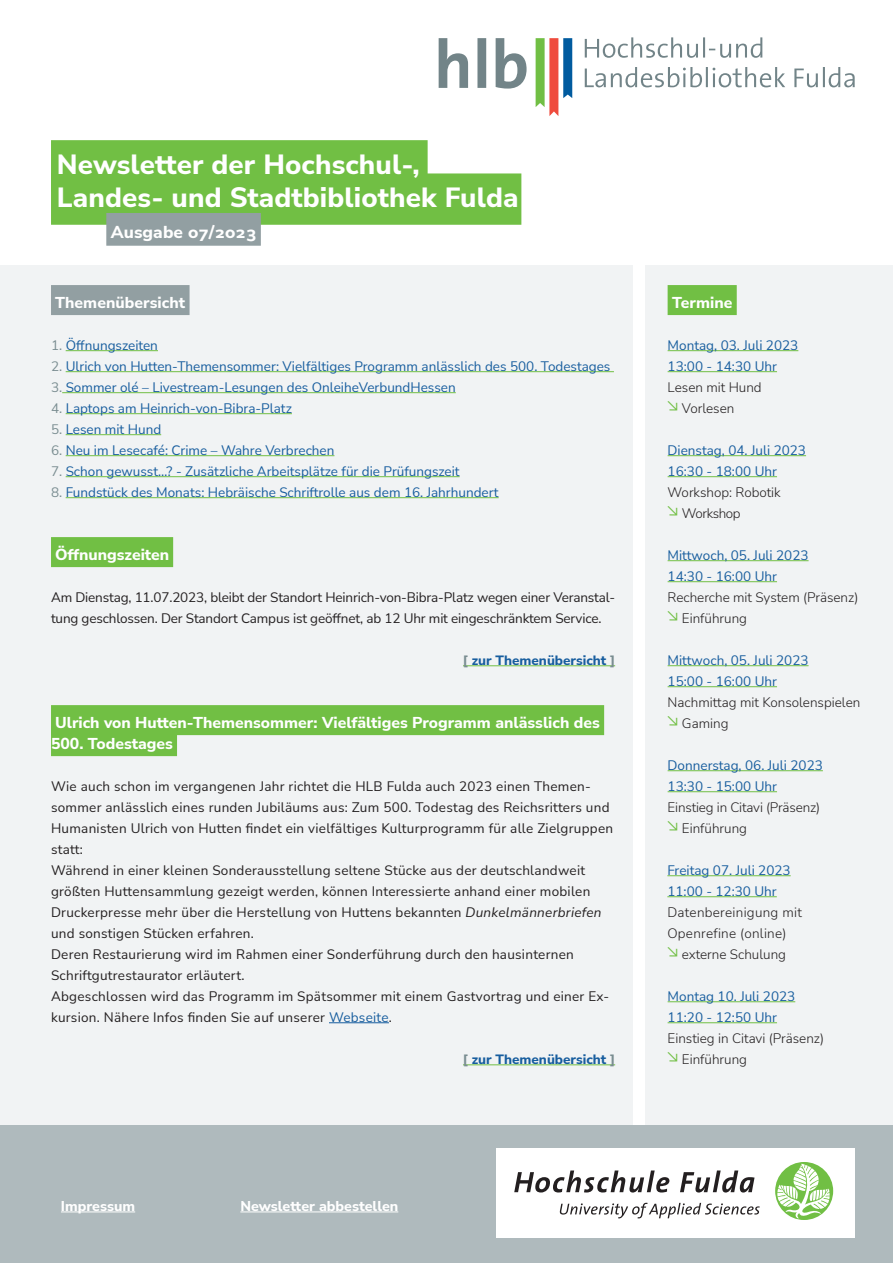
<style>
.page{position:relative;width:893px;height:1263px;background:#fff}
.page>*{position:absolute;margin:0;border:0;box-sizing:border-box;transform-origin:0 0}
.t1{font:800 27.75px/33.3px "Nunito Sans";letter-spacing:.005em;color:#fff}
.t2{font:800 17.25px "Nunito Sans";letter-spacing:.005em;color:#fff}
.t3{font:800 15.75px/21px "Nunito Sans";color:#fff}
.t4{font:800 14.25px "Nunito Sans";color:#fff}
.t5{font:13.5px/21px "Nunito Sans";letter-spacing:.02em;color:#231f20}
.t6{font:13.5px/21px "Nunito Sans";color:#175d9e}
.t7{font:300 13.5px/21px "Nunito Sans";color:#231f20}
.t8{font:13.5px/21px "Nunito Sans";letter-spacing:-.01em;color:#231f20}
.t9{font:300 13.5px/21px "Nunito Sans";letter-spacing:.02em;color:#231f20}
.t10{font:800 13.5px "Nunito Sans";color:#175d9e}
.s1{color:#7a8d91}
.s2{font-style:italic}
.s3{color:#175d9e}
</style>
<div class="page">
<div style="left:0;top:266px;width:632px;height:859px;background:#f1f3f4"></div>
<div style="left:645px;top:266px;width:248px;height:859px;background:#f1f3f4"></div>
<div style="left:0;top:1125px;width:893px;height:138px;background:#afbabd"></div>
<hr style="left:61px;top:1211px;width:74px;height:1px;background:#fff">
<hr style="left:240px;top:1211px;width:158px;height:1px;background:#fff">
<div style="left:496px;top:1148px;width:359px;height:90px;background:#fff"></div>
<div style="left:775px;top:1162px;width:58px;height:58px;background:#71bf44;border-radius:50%"></div>
<svg style="left:777px;top:1163px;width:53px;height:55px"></svg>
<svg style="left:514px;top:1170px;width:155px;height:22px"></svg>
<svg style="left:680px;top:1170px;width:74px;height:22px"></svg>
<svg style="left:559px;top:1203px;width:201px;height:15px"></svg>
<div style="left:51px;top:140px;width:377px;height:51px;background:#71bf44"></div>
<div style="left:51px;top:173px;width:470px;height:52px;background:#71bf44"></div>
<div style="left:106px;top:213px;width:155px;height:33px;background:#929fa2"></div>
<div style="left:51px;top:537px;width:122px;height:30px;background:#71bf44"></div>
<hr style="left:463px;top:665px;width:152px;height:1px;background:#71bf44">
<div style="left:51px;top:705px;width:553px;height:30px;background:#71bf44"></div>
<div style="left:51px;top:726px;width:126px;height:30px;background:#71bf44"></div>
<hr style="left:329px;top:1022px;width:60px;height:1px;background:#175d9e">
<hr style="left:463px;top:1064px;width:152px;height:1px;background:#71bf44">
<div style="left:668px;top:285px;width:69px;height:30px;background:#71bf44"></div>
<div style="left:51px;top:285px;width:139px;height:30px;background:#929fa2"></div>
<hr style="left:66px;top:350px;width:92px;height:1px;background:#71bf44">
<hr style="left:66px;top:371px;width:548px;height:1px;background:#71bf44">
<hr style="left:62px;top:392px;width:394px;height:1px;background:#71bf44">
<hr style="left:66px;top:413px;width:226px;height:1px;background:#71bf44">
<hr style="left:66px;top:434px;width:95px;height:1px;background:#71bf44">
<hr style="left:66px;top:455px;width:268px;height:1px;background:#71bf44">
<hr style="left:66px;top:476px;width:394px;height:1px;background:#71bf44">
<hr style="left:66px;top:497px;width:433px;height:1px;background:#71bf44">
<svg style="left:585px;top:67px;width:270px;height:20px"></svg>
<svg style="left:585px;top:37px;width:177px;height:21px"></svg>
<svg style="left:439px;top:38px;width:88px;height:51px"></svg>
<svg style="left:536px;top:38px;width:36px;height:78px"></svg>
<hr style="left:668px;top:560px;width:141px;height:1px;background:#71bf44">
<hr style="left:668px;top:581px;width:109px;height:1px;background:#71bf44">
<hr style="left:668px;top:350px;width:130px;height:1px;background:#71bf44">
<hr style="left:668px;top:371px;width:109px;height:1px;background:#71bf44">
<hr style="left:668px;top:455px;width:138px;height:1px;background:#71bf44">
<hr style="left:668px;top:476px;width:109px;height:1px;background:#71bf44">
<hr style="left:668px;top:665px;width:141px;height:1px;background:#71bf44">
<hr style="left:668px;top:686px;width:109px;height:1px;background:#71bf44">
<hr style="left:668px;top:770px;width:155px;height:1px;background:#71bf44">
<hr style="left:668px;top:791px;width:109px;height:1px;background:#71bf44">
<hr style="left:667px;top:875px;width:124px;height:1px;background:#71bf44">
<hr style="left:667px;top:896px;width:110px;height:1px;background:#71bf44">
<hr style="left:668px;top:1001px;width:127px;height:1px;background:#71bf44">
<hr style="left:668px;top:1022px;width:109px;height:1px;background:#71bf44">
<h1 class="t1" style="left:57px;top:147px;width:463px">Newsletter der Hochschul-,<br>Landes- und Stadtbibliothek Fulda</h1>
<p class="t2" style="left:111px;top:219px;width:147px">Ausgabe 07/2023</p>
<p class="t3" style="left:55px;top:291px;width:132px">Themenübersicht</p>
<p class="t3" style="left:672px;top:291px;width:62px">Termine</p>
<p class="t6" style="left:51px;top:334px;width:108px"><span class="s1">1.</span> Öffnungszeiten</p>
<p class="t6" style="left:51px;top:355px;width:561px"><span class="s1">2.</span> Ulrich von Hutten-Themensommer: Vielfältiges Programm anlässlich des 500. Todestages</p>
<p class="t6" style="left:51px;top:376px;width:406px"><span class="s1">3.</span> Sommer olé – Livestream-Lesungen des OnleiheVerbundHessen</p>
<p class="t6" style="left:51px;top:397px;width:242px"><span class="s1">4.</span> Laptops am Heinrich-von-Bibra-Platz</p>
<p class="t6" style="left:51px;top:418px;width:112px"><span class="s1">5.</span> Lesen mit Hund</p>
<p class="t6" style="left:51px;top:439px;width:285px"><span class="s1">6.</span> Neu im Lesecafé: Crime – Wahre Verbrechen</p>
<p class="t6" style="left:51px;top:460px;width:410px"><span class="s1">7.</span> Schon gewusst…? - Zusätzliche Arbeitsplätze für die Prüfungszeit</p>
<p class="t6" style="left:51px;top:481px;width:449px"><span class="s1">8.</span> Fundstück des Monats: Hebräische Schriftrolle aus dem 16. Jahrhundert</p>
<p class="t6" style="left:668px;top:334px;width:132px">Montag, 03. Juli 2023<br>13:00 - 14:30 Uhr</p>
<p class="t7" style="left:668px;top:376px;width:96px">Lesen mit Hund <sup>↘</sup> Vorlesen</p>
<p class="t6" style="left:668px;top:439px;width:140px">Dienstag, 04. Juli 2023<br>16:30 - 18:00 Uhr</p>
<p class="t7" style="left:668px;top:481px;width:115px">Workshop: Robotik <sup>↘</sup> Workshop</p>
<p class="t3" style="left:55px;top:543px;width:116px">Öffnungszeiten</p>
<p class="t8" style="left:51px;top:586px;width:566px">Am Dienstag, 11.07.2023, bleibt der Standort Heinrich-von-Bibra-Platz wegen einer Veranstal&shy;tung geschlossen. Der Standort Campus ist geöffnet, ab 12 Uhr mit eingeschränktem Service.</p>
<p class="t10" style="left:463px;top:650px;width:154px"><span class="s1">[</span> zur Themenübersicht <span class="s1">]</span></p>
<p class="t3" style="left:51px;top:711px;width:550px">Ulrich von Hutten-Themensommer: Vielfältiges Programm anlässlich des<br>500. Todestages</p>
<p class="t5" style="left:51px;top:775px;width:564px">Wie auch schon im vergangenen Jahr richtet die HLB Fulda auch 2023 einen Themen&shy;sommer anlässlich eines runden Jubiläums aus: Zum 500. Todestag des Reichsritters und Humanisten Ulrich von Hutten findet ein vielfältiges Kulturprogramm für alle Zielgruppen statt:<br>Während in einer kleinen Sonderausstellung seltene Stücke aus der deutschlandweit größten Huttensammlung gezeigt werden, können Interessierte anhand einer mobilen Druckerpresse mehr über die Herstellung von Huttens bekannten <span class="s2">Dunkelmännerbriefen </span>und sonstigen Stücken erfahren.<br>Deren Restaurierung wird im Rahmen einer Sonderführung durch den hausinternen Schriftgutrestaurator erläutert.<br>Abgeschlossen wird das Programm im Spätsommer mit einem Gastvortrag und einer Ex&shy;kursion. Nähere Infos finden Sie auf unserer <span class="s3">Webseite</span>.</p>
<p class="t10" style="left:463px;top:1049px;width:154px"><span class="s1">[</span> zur Themenübersicht <span class="s1">]</span></p>
<p class="t6" style="left:668px;top:544px;width:142px">Mittwoch, 05. Juli 2023<br>14:30 - 16:00 Uhr</p>
<p class="t7" style="left:668px;top:586px;width:192px">Recherche mit System (Präsenz) <sup>↘</sup> Einführung</p>
<p class="t6" style="left:668px;top:649px;width:142px">Mittwoch, 05. Juli 2023<br>15:00 - 16:00 Uhr</p>
<p class="t7" style="left:668px;top:691px;width:194px">Nachmittag mit Konsolenspielen <sup>↘</sup> Gaming</p>
<p class="t6" style="left:668px;top:754px;width:157px">Donnerstag, 06. Juli 2023<br>13:30 - 15:00 Uhr</p>
<p class="t7" style="left:668px;top:796px;width:154px">Einstieg in Citavi (Präsenz) <sup>↘</sup> Einführung</p>
<p class="t6" style="left:667px;top:859px;width:125px">Freitag 07. Juli 2023<br>11:00 - 12:30 Uhr</p>
<p class="t9" style="left:667px;top:901px;width:136px">Datenbereinigung mit<br>Openrefine (online)<br><sup>↘</sup> externe Schulung</p>
<p class="t6" style="left:668px;top:985px;width:129px">Montag 10. Juli 2023<br>11:20 - 12:50 Uhr</p>
<p class="t7" style="left:668px;top:1027px;width:158px">Einstieg in Citavi (Präsenz) <sup>↘</sup> Einführung</p>
<p class="t4" style="left:61px;top:1196px;width:76px">Impressum</p>
<p class="t4" style="left:240px;top:1196px;width:159px">Newsletter abbestellen</p>
</div>
